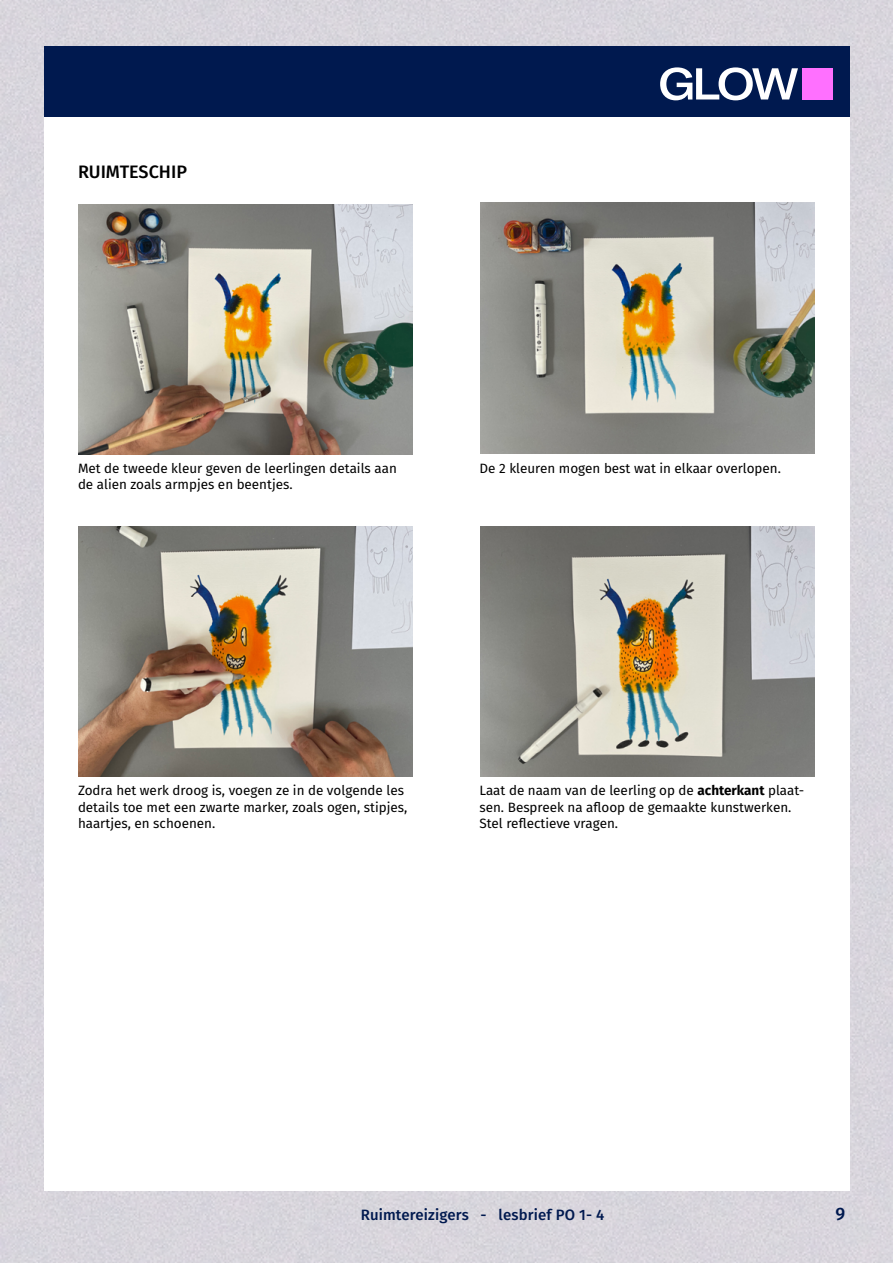
<style>
.page{position:relative;width:893px;height:1263px;background:#d8d5dc}
.page>*{position:absolute;margin:0;border:0;box-sizing:border-box;transform-origin:0 0}
.t1{font:500 18px "Fira Sans";color:#000}
.t2{font:500 18px "Fira Sans";color:#00194f}
.t3{font:500 15px "Fira Sans";letter-spacing:.01em;color:#00194f}
.t4{font:13.5px/16.2px "Fira Sans";color:#000}
.s1{font-weight:700}
</style>
<div class="page">
<div style="left:44px;top:46px;width:805px;height:1145px;background:#fff"></div>
<div style="left:44px;top:46px;width:805px;height:71px;background:#00194f"></div>
<svg style="left:660px;top:67px;width:138px;height:33px"></svg>
<div style="left:802px;top:68px;width:30px;height:31px;background:#ff70ff"></div>
<img style="left:78px;top:526px;width:334px;height:251px">
<img style="left:78px;top:204px;width:334px;height:251px">
<img style="left:481px;top:526px;width:334px;height:251px">
<img style="left:481px;top:203px;width:334px;height:250px">
<h1 class="t1" style="left:78px;top:158px;width:110px">RUIMTESCHIP</h1>
<p class="t4" style="left:78px;top:459px;width:320px">Met de tweede kleur geven de leerlingen details aan de alien zoals armpjes en beentjes.</p>
<p class="t4" style="left:479px;top:459px;width:303px">De 2 kleuren mogen best wat in elkaar overlopen.</p>
<p class="t4" style="left:78px;top:782px;width:331px">Zodra het werk droog is, voegen ze in de volgende les details toe met een zwarte marker, zoals ogen, stipjes, haartjes, en schoenen.</p>
<p class="t4" style="left:479px;top:782px;width:326px">Laat de naam van de leerling op de <span class="s1">achterkant</span> plaat&shy;sen. Bespreek na afloop de gemaakte kunstwerken.<br>Stel reflectieve vragen.</p>
<p class="t3" style="left:361px;top:1202px;width:245px">Ruimtereizigers - lesbrief PO 1- 4</p>
<h1 class="t2" style="left:835px;top:1199px;width:11px">9</h1>
</div>
